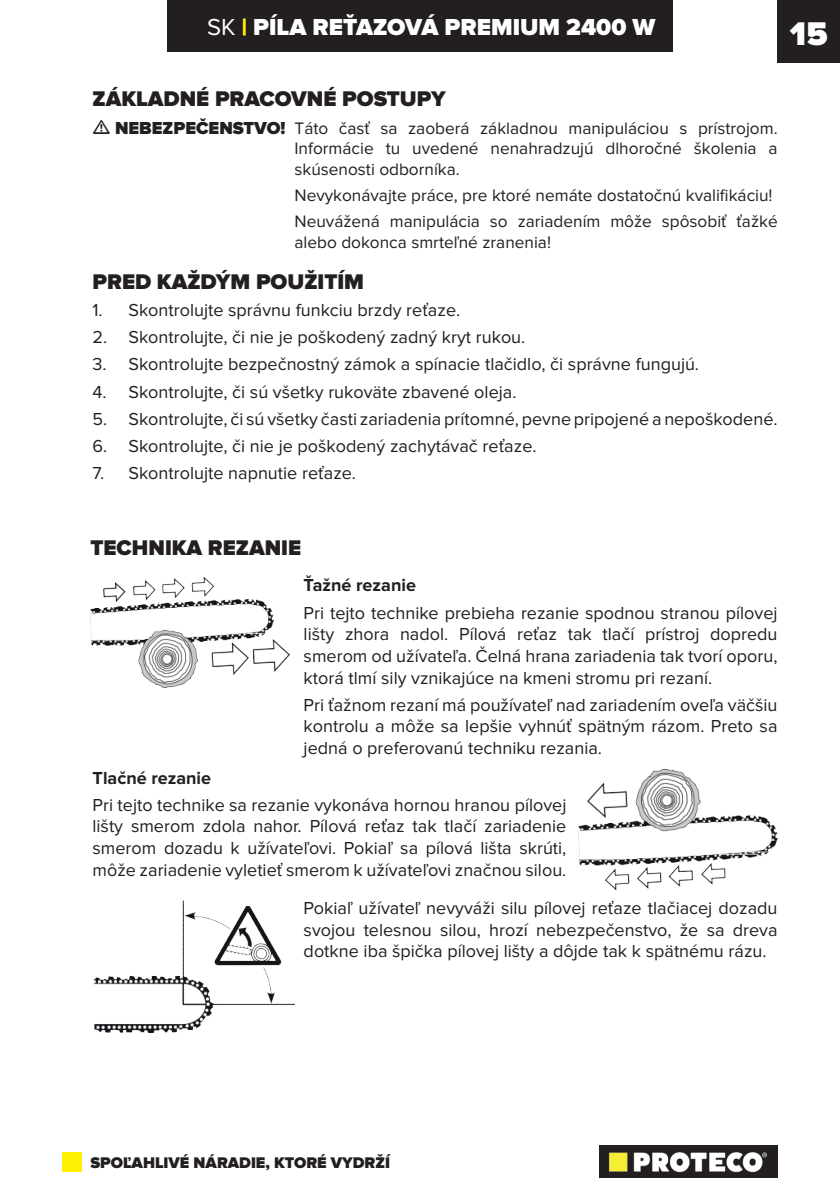
<style>
.page{position:relative;width:840px;height:1191px;background:#fff}
.page>*{position:absolute;margin:0;border:0;box-sizing:border-box;transform-origin:0 0}
.t1{font:900 34px "Proxima Nova";color:#fff}
.t2{font:900 24px "Proxima Nova";color:#fff}
.t3{font:900 22px "Proxima Nova";color:#231f20}
.t4{font:18px/21.6px "Proxima Nova";color:#231f20;text-align:justify}
.t5{font:700 18px "Proxima Nova";color:#231f20}
.t6{font:17.2px/20.6px "Proxima Nova";color:#231f20;text-align:justify}
.t7{font:900 16px "Proxima Nova";color:#231f20}
.s1{font-weight:400}
.s2{color:#fff101}
.s3{font-weight:900;font-size:18px}
</style>
<div class="page">
<div style="left:777px;top:0;width:62px;height:62px;background:#231f20"></div>
<div style="left:167px;top:0;width:505px;height:51px;background:#231f20"></div>
<img style="left:599px;top:1145px;width:178px;height:33px">
<div style="left:62px;top:1152px;width:20px;height:19px;background:#fff101"></div>
<img style="left:90px;top:577px;width:199px;height:110px">
<img style="left:578px;top:769px;width:199px;height:121px">
<img style="left:93px;top:900px;width:201px;height:132px">
<h2 class="t2" style="left:207px;top:13px;width:449px"><span class="s1">SK</span> <span class="s2">|</span> PÍLA REŤAZOVÁ PREMIUM 2400 W</h2>
<h1 class="t1" style="left:789px;top:14px;width:39px">15</h1>
<p class="t3" style="left:92px;top:86px;width:354px">ZÁKLADNÉ PRACOVNÉ POSTUPY</p>
<p class="t6" style="left:294px;top:118px;width:484px;text-indent:-179px"><span class="s3">NEBEZPEČENSTVO!</span> Táto časť sa zaoberá základnou manipuláciou s prístrojom.<br>Informácie tu uvedené nenahradzujú dlhoročné školenia a skúsenosti odborníka.</p>
<p class="t6" style="left:294px;top:183px;width:484px;line-height:26.4px">Nevykonávajte práce, pre ktoré nemáte dostatočnú kvalifikáciu!<br>Neuvážená manipulácia so zariadením môže spôsobiť ťažké</p>
<p class="t6" style="left:294px;top:233px;width:258px">alebo dokonca smrteľné zranenia!</p>
<p class="t3" style="left:92px;top:269px;width:273px">PRED KAŽDÝM POUŽITÍM</p>
<p class="t4" style="left:92px;top:300px;width:369px">1. Skontrolujte správnu funkciu brzdy reťaze.</p>
<p class="t4" style="left:92px;top:327px;width:434px">2. Skontrolujte, či nie je poškodený zadný kryt rukou.</p>
<p class="t4" style="left:92px;top:354px;width:607px">3. Skontrolujte bezpečnostný zámok a spínacie tlačidlo, či správne fungujú.</p>
<p class="t4" style="left:92px;top:381px;width:425px">4. Skontrolujte, či sú všetky rukoväte zbavené oleja.</p>
<p class="t4" style="left:92px;top:409px;width:686px">5. Skontrolujte, či sú všetky časti zariadenia prítomné, pevne pripojené a nepoškodené.</p>
<p class="t4" style="left:92px;top:436px;width:445px">6. Skontrolujte, či nie je poškodený zachytávač reťaze.</p>
<p class="t4" style="left:92px;top:463px;width:265px">7. Skontrolujte napnutie reťaze.</p>
<p class="t3" style="left:90px;top:535px;width:212px">TECHNIKA REZANIE</p>
<p class="t5" style="left:303px;top:575px;width:114px">Ťažné rezanie</p>
<p class="t4" style="left:303px;top:602px;width:475px">Pri tejto technike prebieha rezanie spodnou stranou pílovej lišty zhora nadol. Pílová reťaz tak tlačí prístroj dopredu smerom od užívateľa. Čelná hrana zariadenia tak tvorí oporu, ktorá tlmí sily vznikajúce na kmeni stromu pri rezaní.</p>
<p class="t4" style="left:303px;top:695px;width:475px">Pri ťažnom rezaní má používateľ nad zariadením oveľa väčšiu kontrolu a môže sa lepšie vyhnúť spätným rázom. Preto sa jedná o preferovanú techniku rezania.</p>
<p class="t5" style="left:92px;top:767px;width:120px">Tlačné rezanie</p>
<p class="t4" style="left:92px;top:794px;width:475px">Pri tejto technike sa rezanie vykonáva hornou hranou pílovej lišty smerom zdola nahor. Pílová reťaz tak tlačí zariadenie smerom dozadu k užívateľovi. Pokiaľ sa pílová lišta skrúti, môže zariadenie vyletieť smerom k užívateľovi značnou silou.</p>
<p class="t4" style="left:303px;top:898px;width:475px">Pokiaľ užívateľ nevyváži silu pílovej reťaze tlačiacej dozadu svojou telesnou silou, hrozí nebezpečenstvo, že sa dreva dotkne iba špička pílovej lišty a dôjde tak k spätnému rázu.</p>
<p class="t7" style="left:90px;top:1153px;width:301px">SPOĽAHLIVÉ NÁRADIE, KTORÉ VYDRŽÍ</p>
</div>
